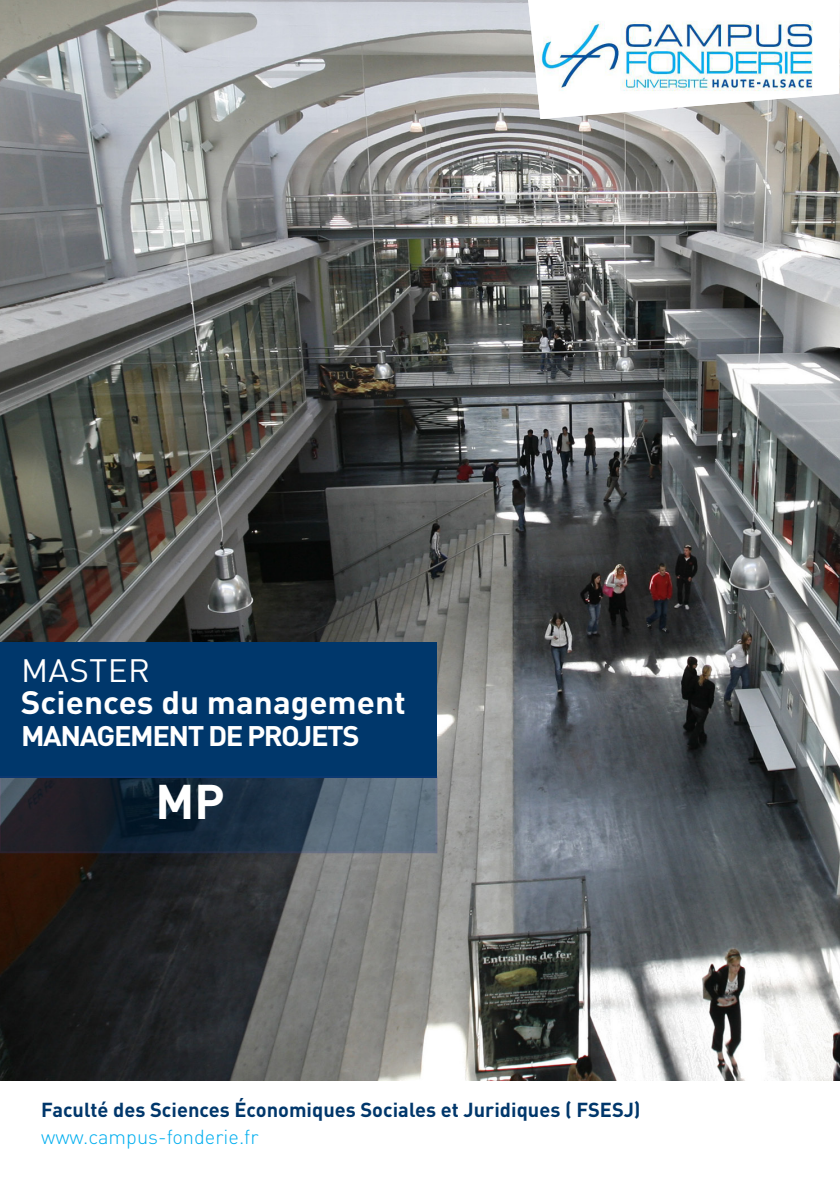
<style>
.page{position:relative;width:840px;height:1191px;background:#fff}
.page>*{position:absolute;margin:0;border:0;box-sizing:border-box;transform-origin:0 0}
.t1{font:700 48px "DIN Pro";color:#fff}
.t2{font:700 32px "DIN Pro";color:#fff;scale:1.04 1}
.t3{font:32px "DIN Pro";letter-spacing:.01em;color:#fff;scale:1.04 1}
.t4{font:700 28px "DIN Pro";letter-spacing:-.05em;color:#fff;scale:1.04 1}
.t5{font:700 20px "DIN Pro";color:#00376b}
.t6{font:300 20px "DIN Pro";color:#00aeef}
</style>
<div class="page">
<img style="left:0;top:0;width:839px;height:1080px">
<div style="left:0;top:642px;width:436px;height:135px;background:#00376b"></div>
<svg style="left:0;top:776px;width:437px;height:77px;background:#2d3b4b"></svg>
<img style="left:528px;top:0;width:306px;height:119px">
<p class="t3" style="left:21px;top:645px;width:125px">MASTER</p>
<p class="t2" style="left:21px;top:676px;width:371px">Sciences du management</p>
<p class="t4" style="left:21px;top:713px;width:327px">MANAGEMENT DE PROJETS</p>
<p class="t1" style="left:155px;top:762px;width:71px">MP</p>
<p class="t5" style="left:41px;top:1093px;width:600px">Faculté des Sciences Économiques Sociales et Juridiques ( FSESJ)</p>
<p class="t6" style="left:41px;top:1121px;width:219px">www.campus-fonderie.fr</p>
</div>
